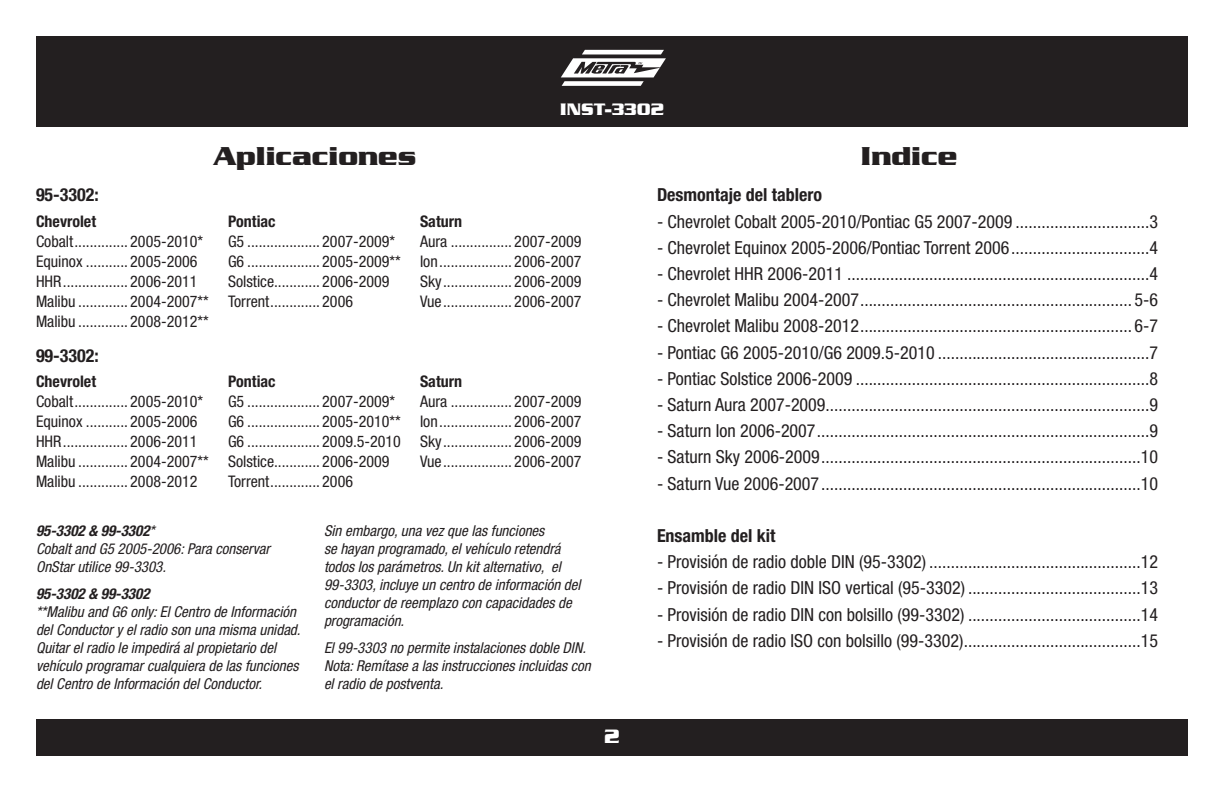
<style>
.page{position:relative;width:1224px;height:792px;background:#fff}
.page>*{position:absolute;margin:0;border:0;box-sizing:border-box;transform-origin:0 0}
.t1{font:700 28px "Serpentine";color:#231f20}
.t2{font:700 20px "Serpentine D";color:#fff}
.t3{font:condensed 18px "Helvetica Neue";color:#231f20}
.t4{font:700 condensed 18px "Helvetica Neue";color:#231f20}
.t5{font:700 18px "Serpentine";color:#fff}
.t6{font:condensed 16px/20px "Helvetica Neue";color:#231f20}
.t7{font:700 condensed 16px "Helvetica Neue";color:#231f20}
.t8{font:italic condensed 15px/18px "Helvetica Neue";color:#231f20}
.t9{font:italic 700 condensed 15px "Helvetica Neue";color:#231f20}
.s1{font-weight:700}
</style>
<div class="page">
<div style="left:36px;top:36px;width:1152px;height:91px;background:#231f20"></div>
<svg style="left:561px;top:50px;width:105px;height:36px"></svg>
<div style="left:36px;top:719px;width:1152px;height:37px;background:#231f20"></div>
<h1 class="t1" style="left:213px;top:140px;width:205px">Aplicaciones</h1>
<p class="t5" style="left:560px;top:99px;width:106px">INST-3302</p>
<h1 class="t1" style="left:861px;top:140px;width:98px">Indice</h1>
<p class="t4" style="left:36px;top:184px;width:64px">95-3302:</p>
<p class="t7" style="left:36px;top:212px;width:62px">Chevrolet</p>
<p class="t6" style="left:36px;top:231px;width:174px">Cobalt .............. 2005-2010* Equinox ........... 2005-2006<br>HHR ................. 2006-2011<br>Malibu ............. 2004-2007** Malibu ............. 2008-2012**</p>
<p class="t4" style="left:36px;top:345px;width:64px">99-3302:</p>
<p class="t7" style="left:36px;top:371px;width:62px">Chevrolet</p>
<p class="t6" style="left:36px;top:391px;width:174px">Cobalt .............. 2005-2010* Equinox ........... 2005-2006<br>HHR ................. 2006-2011<br>Malibu ............. 2004-2007** Malibu ............. 2008-2012</p>
<p class="t7" style="left:228px;top:212px;width:49px">Pontiac</p>
<p class="t6" style="left:228px;top:231px;width:174px">G5 ................... 2007-2009* G6 ................... 2005-2009** Solstice............ 2006-2009<br>Torrent ............. 2006</p>
<p class="t7" style="left:420px;top:212px;width:44px">Saturn</p>
<p class="t6" style="left:420px;top:231px;width:163px;text-align:justify">Aura ................ 2007-2009<br>Ion ................... 2006-2007<br>Sky .................. 2006-2009<br>Vue .................. 2006-2007</p>
<p class="t7" style="left:228px;top:371px;width:49px">Pontiac</p>
<p class="t6" style="left:228px;top:391px;width:174px">G5 ................... 2007-2009* G6 ................... 2005-2010** G6 ................... 2009.5-2010<br>Solstice............ 2006-2009<br>Torrent ............. 2006</p>
<p class="t7" style="left:420px;top:371px;width:44px">Saturn</p>
<p class="t6" style="left:420px;top:391px;width:163px;text-align:justify">Aura ................ 2007-2009<br>Ion ................... 2006-2007<br>Sky .................. 2006-2009<br>Vue .................. 2006-2007</p>
<p class="t8" style="left:36px;top:522px;width:236px"><span class="s1">95-3302 &amp; 99-3302</span>*<br>Cobalt and G5 2005-2006: Para conservar<br>OnStar utilice 99-3303.</p>
<p class="t9" style="left:36px;top:585px;width:115px">95-3302 &amp; 99-3302</p>
<p class="t8" style="left:36px;top:603px;width:266px">**Malibu and G6 only: El Centro de Información del Conductor y el radio son una misma unidad.<br>Quitar el radio le impedirá al propietario del vehículo programar cualquiera de las funciones del Centro de Información del Conductor.</p>
<p class="t8" style="left:324px;top:522px;width:258px">Sin embargo, una vez que las funciones<br>se hayan programado, el vehículo retendrá todos los parámetros. Un kit alternativo, el 99-3303, incluye un centro de información del conductor de reemplazo con capacidades de programación.</p>
<p class="t8" style="left:324px;top:639px;width:268px">El 99-3303 no permite instalaciones doble DIN.<br>Nota: Remítase a las instrucciones incluidas con el radio de postventa.</p>
<p class="t2" style="left:604px;top:726px;width:18px">2</p>
<p class="t4" style="left:657px;top:184px;width:167px">Desmontaje del tablero</p>
<p class="t3" style="left:657px;top:211px;width:503px">- Chevrolet Cobalt 2005-2010/Pontiac G5 2007-2009 ...............................3</p>
<p class="t3" style="left:657px;top:237px;width:503px">- Chevrolet Equinox 2005-2006/Pontiac Torrent 2006 ................................4</p>
<p class="t3" style="left:657px;top:263px;width:503px">- Chevrolet HHR 2006-2011 ......................................................................4</p>
<p class="t3" style="left:657px;top:289px;width:503px">- Chevrolet Malibu 2004-2007 ............................................................... 5-6</p>
<p class="t3" style="left:657px;top:316px;width:503px">- Chevrolet Malibu 2008-2012 ............................................................... 6-7</p>
<p class="t3" style="left:657px;top:342px;width:503px">- Pontiac G6 2005-2010/G6 2009.5-2010 .................................................7</p>
<p class="t3" style="left:657px;top:368px;width:503px">- Pontiac Solstice 2006-2009 ....................................................................8</p>
<p class="t3" style="left:657px;top:394px;width:503px">- Saturn Aura 2007-2009...........................................................................9</p>
<p class="t3" style="left:657px;top:420px;width:503px">- Saturn Ion 2006-2007 .............................................................................9</p>
<p class="t3" style="left:657px;top:447px;width:503px">- Saturn Sky 2006-2009 ..........................................................................10</p>
<p class="t3" style="left:657px;top:473px;width:503px">- Saturn Vue 2006-2007 ..........................................................................10</p>
<p class="t4" style="left:657px;top:525px;width:120px">Ensamble del kit</p>
<p class="t3" style="left:657px;top:552px;width:503px">- Provisión de radio doble DIN (95-3302) .................................................12</p>
<p class="t3" style="left:657px;top:578px;width:503px">- Provisión de radio DIN ISO vertical (95-3302) ........................................13</p>
<p class="t3" style="left:657px;top:604px;width:503px">- Provisión de radio DIN con bolsillo (99-3302) ........................................14</p>
<p class="t3" style="left:657px;top:630px;width:503px">- Provisión de radio ISO con bolsillo (99-3302) .........................................15</p>
</div>
